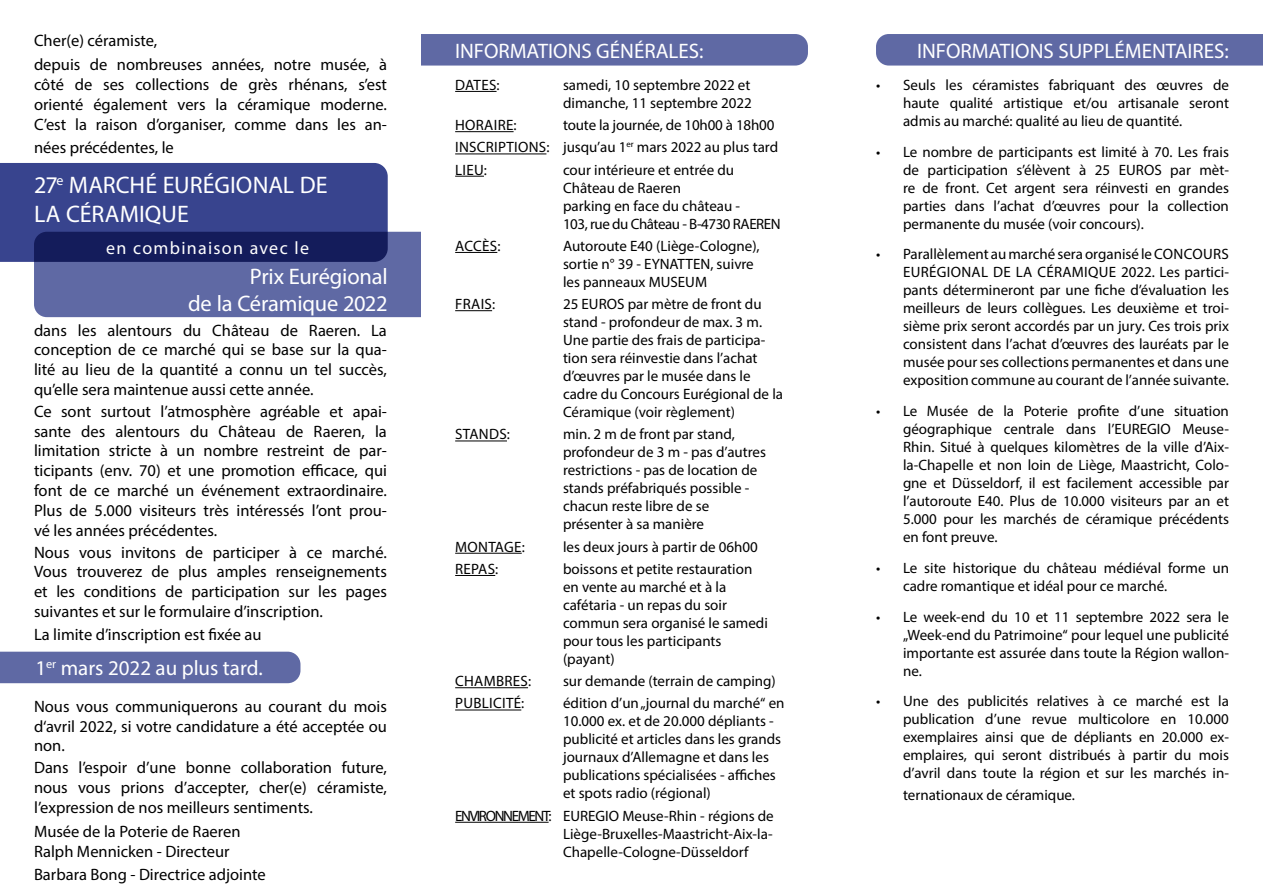
<style>
.page{position:relative;width:1263px;height:893px;background:#fff}
.page>*{position:absolute;margin:0;border:0;box-sizing:border-box;transform-origin:0 0}
.t1{font:24px/28.8px "Myriad Pro";color:#fff}
.t2{font:22.5px/27px "Myriad Pro";letter-spacing:-.01em;color:#fff;text-align:right}
.t3{font:21px "Myriad Pro";color:#fff}
.t4{font:18px "Myriad Pro";letter-spacing:.07em;color:#fff}
.t5{font:16.5px/19.8px "Myriad Pro";color:#000;text-align:justify}
.t6{font:15px/18px "Myriad Pro";color:#000}
.t7{font:15px "Myriad Pro";letter-spacing:.02em;color:#000}
</style>
<div class="page">
<hr style="left:455px;top:91px;width:41px;height:1px;background:#000">
<hr style="left:455px;top:131px;width:59px;height:1px;background:#000">
<hr style="left:455px;top:154px;width:91px;height:1px;background:#000">
<svg style="left:455px;top:176px;width:29px;height:1px"></svg>
<hr style="left:455px;top:252px;width:42px;height:1px;background:#000">
<hr style="left:455px;top:310px;width:37px;height:1px;background:#000">
<hr style="left:455px;top:441px;width:52px;height:1px;background:#000">
<hr style="left:455px;top:553px;width:67px;height:1px;background:#000">
<hr style="left:455px;top:575px;width:40px;height:1px;background:#000">
<hr style="left:455px;top:687px;width:73px;height:1px;background:#000">
<hr style="left:455px;top:710px;width:66px;height:1px;background:#000">
<hr style="left:455px;top:822px;width:94px;height:1px;background:#000">
<svg style="left:0;top:163px;width:421px;height:154px;background:#4c5694"></svg>
<div style="left:421px;top:34px;width:387px;height:32px;background:#5f69a4"></div>
<div style="left:876px;top:34px;width:387px;height:32px;background:#5f69a4"></div>
<div style="left:0;top:652px;width:300px;height:31px;background:#5f69a4"></div>
<p class="t5" style="left:34px;top:29px;width:354px;line-height:24px">Cher(e) céramiste,<br>depuis de nombreuses années, notre musée, à</p>
<p class="t5" style="left:34px;top:75px;width:354px">côté de ses collections de grès rhénans, s’est orienté également vers la céramique moderne.<br>C’est la raison d’organiser, comme dans les an-</p>
<p class="t5" style="left:34px;top:138px;width:141px">nées précédentes, le</p>
<h1 class="t1" style="left:34px;top:170px;width:295px">27<sup>e</sup> MARCHÉ EURÉGIONAL DE<br>LA CÉRAMIQUE</h1>
<p class="t4" style="left:106px;top:236px;width:204px">en combinaison avec le</p>
<h2 class="t2" style="left:188px;top:263px;width:201px">Prix Eurégional<br>de la Céramique 2022</h2>
<p class="t5" style="left:34px;top:320px;width:354px">dans les alentours du Château de Raeren. La conception de ce marché qui se base sur la qua&shy;lité au lieu de la quantité a connu un tel succès, qu’elle sera maintenue aussi cette année.</p>
<p class="t5" style="left:34px;top:401px;width:354px">Ce sont surtout l’atmosphère agréable et apai&shy;sante des alentours du Château de Raeren, la limitation stricte à un nombre restreint de par&shy;ticipants (env. 70) et une promotion efficace, qui font de ce marché un événement extraordinaire.<br>Plus de 5.000 visiteurs très intéressés l’ont prou&shy;vé les années précédentes.</p>
<p class="t5" style="left:34px;top:542px;width:354px">Nous vous invitons de participer à ce marché.<br>Vous trouverez de plus amples renseignements et les conditions de participation sur les pages suivantes et sur le formulaire d’inscription.</p>
<p class="t5" style="left:34px;top:624px;width:229px">La limite d’inscription est fixée au</p>
<h3 class="t3" style="left:35px;top:655px;width:229px">1<sup>er</sup> mars 2022 au plus tard.</h3>
<p class="t5" style="left:34px;top:696px;width:354px">Nous vous communiquerons au courant du mois d‘avril 2022, si votre candidature a été acceptée ou non.</p>
<p class="t5" style="left:34px;top:758px;width:354px">Dans l’espoir d’une bonne collaboration future, nous vous prions d’accepter, cher(e) céramiste, l’expression de nos meilleurs sentiments.</p>
<p class="t5" style="left:34px;top:821px;width:208px">Musée de la Poterie de Raeren<br>Ralph Mennicken - Directeur</p>
<p class="t5" style="left:34px;top:864px;width:233px">Barbara Bong - Directrice adjointe</p>
<h3 class="t3" style="left:455px;top:38px;width:250px">INFORMATIONS GÉNÉRALES:</h3>
<p class="t6" style="left:455px;top:76px;width:46px">DATES:</p>
<p class="t6" style="left:563px;top:76px;width:190px">samedi, 10 septembre 2022 et dimanche, 11 septembre 2022</p>
<p class="t7" style="left:455px;top:116px;width:63px">HORAIRE:</p>
<p class="t6" style="left:455px;top:114px;width:324px;line-height:22.2px;text-indent:108px">toute la journée, de 10h00 à 18h00<br>INSCRIPTIONS: jusqu’au 1<sup>er</sup> mars 2022 au plus tard<br>LIEU:</p>
<p class="t6" style="left:563px;top:160px;width:219px">cour intérieure et entrée du<br>Château de Raeren<br>parking en face du château -<br>103, rue du Château - B-4730 RAEREN</p>
<p class="t6" style="left:455px;top:237px;width:47px">ACCÈS:</p>
<p class="t6" style="left:563px;top:237px;width:198px">Autoroute E40 (Liège-Cologne), sortie n° 39 - EYNATTEN, suivre les panneaux MUSEUM</p>
<p class="t6" style="left:455px;top:295px;width:42px">FRAIS:</p>
<p class="t6" style="left:563px;top:295px;width:222px">25 EUROS par mètre de front du stand - profondeur de max. 3 m.<br>Une partie des frais de participa&shy;tion sera réinvestie dans l’achat d’œuvres par le musée dans le cadre du Concours Eurégional de la<br>Céramique (voir règlement)</p>
<p class="t6" style="left:455px;top:425px;width:56px">STANDS:</p>
<p class="t6" style="left:563px;top:425px;width:205px">min. 2 m de front par stand, profondeur de 3 m - pas d’autres restrictions - pas de location de stands préfabriqués possible - chacun reste libre de se présenter à sa manière</p>
<p class="t7" style="left:455px;top:537px;width:71px">MONTAGE:</p>
<p class="t6" style="left:563px;top:537px;width:196px">les deux jours à partir de 06h00</p>
<p class="t6" style="left:455px;top:560px;width:45px">REPAS:</p>
<p class="t6" style="left:563px;top:560px;width:206px">boissons et petite restauration en vente au marché et à la cafétaria - un repas du soir commun sera organisé le samedi pour tous les participants (payant)</p>
<p class="t7" style="left:455px;top:672px;width:77px">CHAMBRES:</p>
<p class="t6" style="left:563px;top:672px;width:214px">sur demande (terrain de camping)</p>
<p class="t7" style="left:455px;top:694px;width:71px">PUBLICITÉ:</p>
<p class="t6" style="left:563px;top:694px;width:223px">édition d’un „journal du marché“ en 10.000 ex. et de 20.000 dépliants - publicité et articles dans les grands journaux d’Allemagne et dans les publications spécialisées - affiches et spots radio (régional)</p>
<p class="t6" style="left:563px;top:806px;width:212px;text-align:justify;text-indent:-108px">ENVIRONNEMENT: EUREGIO Meuse-Rhin - régions de Liège-Bruxelles-Maastricht-Aix-la-Chapelle-Cologne-Düsseldorf</p>
<h3 class="t3" style="left:917px;top:38px;width:313px">INFORMATIONS SUPPLÉMENTAIRES:</h3>
<p class="t6" style="left:903px;top:76px;width:327px;text-align:justify;text-indent:-27px">• Seuls les céramistes fabriquant des œuvres de haute qualité artistique et/ou artisanale seront admis au marché: qualité au lieu de quantité.</p>
<p class="t6" style="left:903px;top:142px;width:327px;text-align:justify;text-indent:-27px">• Le nombre de participants est limité à 70. Les frais de participation s’élèvent à 25 EUROS par mèt&shy;re de front. Cet argent sera réinvesti en grandes parties dans l’achat d’œuvres pour la collection permanente du musée (voir concours).</p>
<p class="t6" style="left:903px;top:245px;width:327px;text-align:justify;text-indent:-27px">• Parallèlement au marché sera organisé le CONCOURS EURÉGIONAL DE LA CÉRAMIQUE 2022. Les partici&shy;pants détermineront par une fiche d’évaluation les meilleurs de leurs collègues. Les deuxième et troi&shy;sième prix seront accordés par un jury. Ces trois prix consistent dans l’achat d’œuvres des lauréats par le musée pour ses collections permanentes et dans une exposition commune au courant de l’année suivante.</p>
<p class="t6" style="left:903px;top:402px;width:327px;text-align:justify;text-indent:-27px">• Le Musée de la Poterie profite d’une situation géographique centrale dans l’EUREGIO Meuse-Rhin. Situé à quelques kilomètres de la ville d’Aix&shy;la-Chapelle et non loin de Liège, Maastricht, Colo&shy;gne et Düsseldorf, il est facilement accessible par l’autoroute E40. Plus de 10.000 visiteurs par an et 5.000 pour les marchés de céramique précédents en font preuve.</p>
<p class="t6" style="left:903px;top:559px;width:327px;text-indent:-27px">• Le site historique du château médiéval forme un cadre romantique et idéal pour ce marché.</p>
<p class="t6" style="left:903px;top:607px;width:327px;text-align:justify;text-indent:-27px">• Le week-end du 10 et 11 septembre 2022 sera le „Week-end du Patrimoine“ pour lequel une publicité importante est assurée dans toute la Région wallon&shy;ne.</p>
<p class="t6" style="left:903px;top:692px;width:327px;text-align:justify;text-indent:-27px">• Une des publicités relatives à ce marché est la publication d’une revue multicolore en 10.000 exemplaires ainsi que de dépliants en 20.000 ex&shy;emplaires, qui seront distribués à partir du mois d’avril dans toute la région et sur les marchés in-</p>
<p class="t6" style="left:903px;top:786px;width:174px">ternationaux de céramique.</p>
</div>
